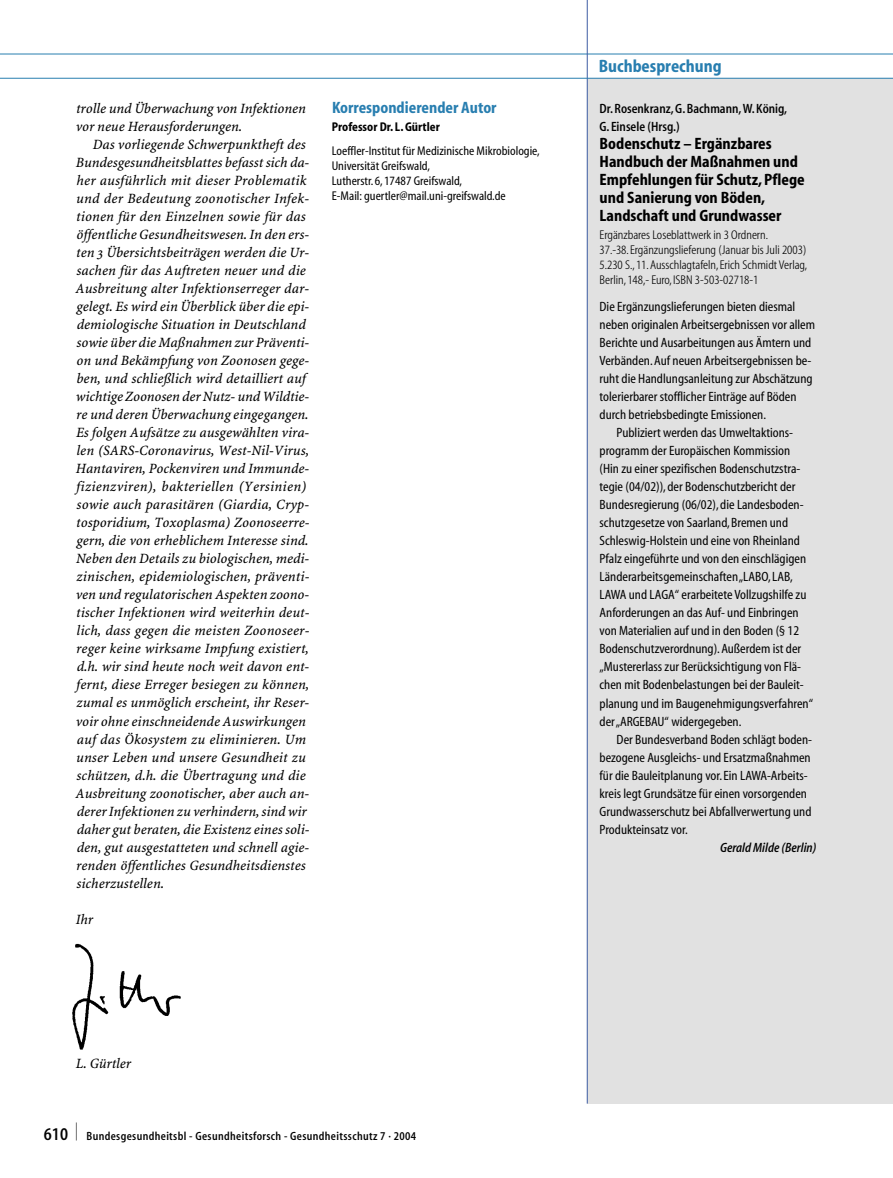
<style>
.page{position:relative;width:893px;height:1178px;background:#fff}
.page>*{position:absolute;margin:0;border:0;box-sizing:border-box;transform-origin:0 0}
.t1{font:700 condensed 18px "S Myriad";color:#287eb0}
.t2{font:700 condensed 16.5px/18px "S Myriad";color:#000}
.t3{font:700 condensed 16.5px "S Myriad";color:#287eb0}
.t4{font:italic 14.25px/18px "S Minion Plus";letter-spacing:-.005em;color:#000}
.t5{font:condensed 13.5px "S Myriad";color:#000}
.t6{font:600 condensed 13.5px/18px "S Myriad";color:#000}
.t7{font:italic 600 condensed 13.5px "S Myriad";color:#000}
.t8{font:300 condensed 12.75px/15px "S Myriad";color:#000}
.t9{font:condensed 12.75px/15px "S Myriad";color:#000}
.t10{font:700 condensed 12.75px "S Myriad";color:#000}
.t11{font:600 condensed 12px "S Myriad";letter-spacing:.03em;color:#000}
.s1{font-size:18px}
</style>
<div class="page">
<img style="left:72px;top:943px;width:109px;height:107px">
<hr style="left:0;top:54px;width:893px;height:1px;background:#287eb0">
<div style="left:587px;top:78px;width:306px;height:1025px;background:#e1e1e1"></div>
<hr style="left:587px;top:0;width:1px;height:1103px;background:#3c5ba3">
<hr style="left:0;top:78px;width:893px;height:1px;background:#287eb0">
<p class="t4" style="left:76px;top:100px;width:232px">trolle und Überwachung von Infektionen vor neue Herausforderungen.</p>
<p class="t4" style="left:76px;top:136px;width:235px;text-indent:17px">Das vorliegende Schwerpunktheft des Bundesgesundheitsblattes befasst sich da&shy;her ausführlich mit dieser Problematik und der Bedeutung zoonotischer Infek&shy;tionen für den Einzelnen sowie für das öffentliche Gesundheitswesen. In den ers&shy;ten 3 Übersichtsbeiträgen werden die Ur&shy;sachen für das Auftreten neuer und die Ausbreitung alter Infektionserreger dar&shy;gelegt. Es wird ein Überblick über die epi&shy;demiologische Situation in Deutschland sowie über die Maßnahmen zur Präventi&shy;on und Bekämpfung von Zoonosen gege&shy;ben, und schließlich wird detailliert auf wichtige Zoonosen der Nutz- und Wildtie&shy;re und deren Überwachung eingegangen.<br>Es folgen Aufsätze zu ausgewählten vira&shy;len (SARS-Coronavirus, West-Nil-Virus, Hantaviren, Pockenviren und Immunde&shy;fizienzviren), bakteriellen (Yersinien) sowie auch parasitären (Giardia, Cryp&shy;tosporidium, Toxoplasma) Zoonoseerre&shy;gern, die von erheblichem Interesse sind.<br>Neben den Details zu biologischen, medi&shy;zinischen, epidemiologischen, präventi&shy;ven und regulatorischen Aspekten zoono&shy;tischer Infektionen wird weiterhin deut&shy;lich, dass gegen die meisten Zoonoseer&shy;reger keine wirksame Impfung existiert, d.h. wir sind heute noch weit davon ent&shy;fernt, diese Erreger besiegen zu können, zumal es unmöglich erscheint, ihr Reser&shy;voir ohne einschneidende Auswirkungen auf das Ökosystem zu eliminieren. Um unser Leben und unsere Gesundheit zu schützen, d.h. die Übertragung und die Ausbreitung zoonotischer, aber auch an&shy;derer Infektionen zu verhindern, sind wir daher gut beraten, die Existenz eines soli&shy;den, gut ausgestatteten und schnell agie&shy;renden öffentliches Gesundheitsdienstes sicherzustellen.</p>
<p class="t4" style="left:76px;top:910px;width:19px">Ihr</p>
<p class="t3" style="left:332px;top:100px;width:166px">Korrespondierender Autor</p>
<p class="t10" style="left:332px;top:121px;width:109px">Professor Dr. L. Gürtler</p>
<p class="t9" style="left:332px;top:144px;width:210px">Loeffler-Institut für Medizinische Mikrobiologie, Universität Greifswald,<br>Lutherstr. 6, 17487 Greifswald,<br>E-Mail: guertler@mail.uni-greifswald.de</p>
<p class="t4" style="left:76px;top:1054px;width:57px">L. Gürtler</p>
<p class="t11" style="left:44px;top:1129px;width:374px"><span class="s1">610 </span><sup>|</sup> Bundesgesundheitsbl - Gesundheitsforsch - Gesundheitsschutz 7 · 2004</p>
<p class="t1" style="left:599px;top:57px;width:124px">Buchbesprechung</p>
<p class="t6" style="left:600px;top:100px;width:189px">Dr. Rosenkranz, G. Bachmann, W. König,<br>G. Einsele (Hrsg.)</p>
<p class="t2" style="left:600px;top:136px;width:207px">Bodenschutz – Ergänzbares<br>Handbuch der Maßnahmen und<br>Empfehlungen für Schutz, Pflege und Sanierung von Böden,<br>Landschaft und Grundwasser</p>
<p class="t8" style="left:600px;top:228px;width:209px">Ergänzbares Loseblattwerk in 3 Ordnern.<br>37.-38. Ergänzungslieferung (Januar bis Juli 2003)<br>5.230 S., 11. Ausschlagtafeln, Erich Schmidt Verlag, Berlin, 148,- Euro, ISBN 3-503-02718-1</p>
<p class="t5" style="left:600px;top:300px;width:197px">Die Ergänzungslieferungen bieten diesmal</p>
<p class="t5" style="left:600px;top:318px;width:217px">neben originalen Arbeitsergebnissen vor allem</p>
<p class="t5" style="left:600px;top:336px;width:213px">Berichte und Ausarbeitungen aus Ämtern und</p>
<p class="t5" style="left:600px;top:354px;width:213px">Verbänden. Auf neuen Arbeitsergebnissen be-</p>
<p class="t5" style="left:600px;top:372px;width:215px">ruht die Handlungsanleitung zur Abschätzung</p>
<p class="t5" style="left:600px;top:390px;width:198px">tolerierbarer stofflicher Einträge auf Böden</p>
<p class="t5" style="left:600px;top:408px;width:168px">durch betriebsbedingte Emissionen.</p>
<p class="t5" style="left:617px;top:426px;width:178px">Publiziert werden das Umweltaktions-</p>
<p class="t5" style="left:600px;top:444px;width:192px">programm der Europäischen Kommission</p>
<p class="t5" style="left:600px;top:462px;width:202px">(Hin zu einer spezifischen Bodenschutzstra-</p>
<p class="t5" style="left:600px;top:480px;width:197px">tegie (04/02)), der Bodenschutzbericht der</p>
<p class="t5" style="left:600px;top:498px;width:205px">Bundesregierung (06/02), die Landesboden-</p>
<p class="t5" style="left:600px;top:516px;width:190px">schutzgesetze von Saarland, Bremen und</p>
<p class="t5" style="left:600px;top:534px;width:202px">Schleswig-Holstein und eine von Rheinland</p>
<p class="t5" style="left:600px;top:552px;width:208px">Pfalz eingeführte und von den einschlägigen</p>
<p class="t5" style="left:600px;top:570px;width:195px">Länderarbeitsgemeinschaften „LABO, LAB,</p>
<p class="t5" style="left:600px;top:588px;width:208px">LAWA und LAGA“ erarbeitete Vollzugshilfe zu</p>
<p class="t5" style="left:600px;top:606px;width:201px">Anforderungen an das Auf- und Einbringen</p>
<p class="t5" style="left:600px;top:624px;width:201px">von Materialien auf und in den Boden (§ 12</p>
<p class="t5" style="left:600px;top:642px;width:203px">Bodenschutzverordnung). Außerdem ist der</p>
<p class="t5" style="left:600px;top:660px;width:203px">„Mustererlass zur Berücksichtigung von Flä-</p>
<p class="t5" style="left:600px;top:678px;width:206px">chen mit Bodenbelastungen bei der Bauleit-</p>
<p class="t5" style="left:600px;top:696px;width:215px">planung und im Baugenehmigungsverfahren“</p>
<p class="t5" style="left:600px;top:714px;width:143px">der „ARGEBAU“ widergegeben.</p>
<p class="t5" style="left:617px;top:732px;width:197px">Der Bundesverband Boden schlägt boden-</p>
<p class="t5" style="left:600px;top:750px;width:213px">bezogene Ausgleichs- und Ersatzmaßnahmen</p>
<p class="t5" style="left:600px;top:768px;width:210px">für die Bauleitplanung vor. Ein LAWA-Arbeits-</p>
<p class="t5" style="left:600px;top:786px;width:209px">kreis legt Grundsätze für einen vorsorgenden</p>
<p class="t5" style="left:600px;top:804px;width:213px">Grundwasserschutz bei Abfallverwertung und</p>
<p class="t5" style="left:600px;top:822px;width:90px">Produkteinsatz vor.</p>
<p class="t7" style="left:720px;top:840px;width:98px">Gerald Milde (Berlin)</p>
</div>
